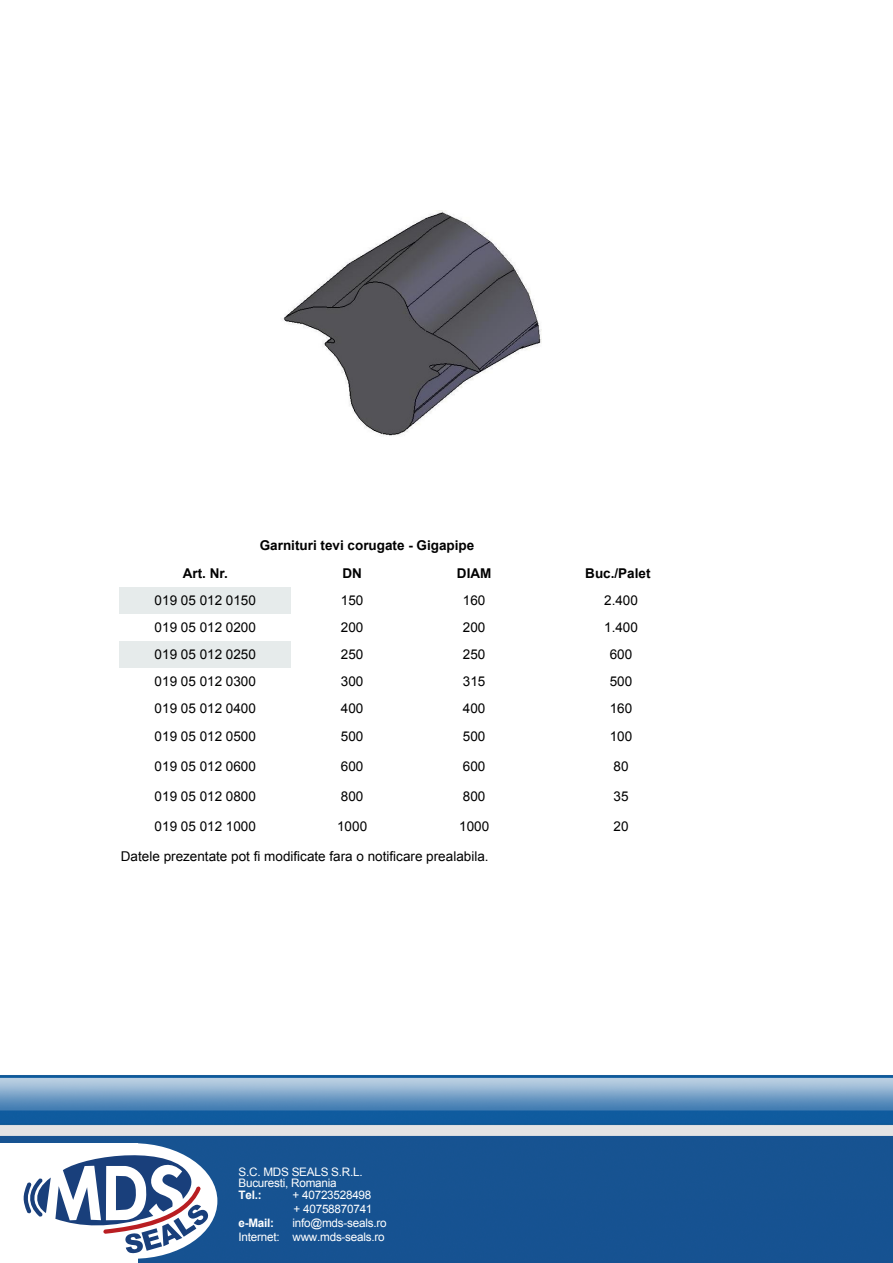
<style>
.page{position:relative;width:893px;height:1263px;background:#fff}
.page>*{position:absolute;margin:0;border:0;box-sizing:border-box;transform-origin:0 0}
.t1{font:13.5px "Arial";color:#000}
.t2{font:13.5px "Arial";color:#000}
.t3{font:700 13.5px "Arial";color:#000}
.t4{font:700 13.5px "Arial";color:#000}
.t5{font:11.7px/11.7px "Arial";letter-spacing:-.02em;color:#fff}
.t6{font:11.7px/14.1px "Arial";letter-spacing:-.02em;color:#fff;text-align:right}
.t7{font:700 11.7px "Arial";letter-spacing:-.02em;color:#fff}
.s1{font-style:inherit}
</style>
<div class="page">
<div style="left:119px;top:587px;width:172px;height:27px;background:#e6ebeb"></div>
<div style="left:119px;top:641px;width:172px;height:27px;background:#e6ebeb"></div>
<img style="left:283px;top:210px;width:258px;height:226px">
<img style="left:0;top:1075px;width:893px;height:188px">
<div style="left:49px;top:1143px;width:168px;height:116px;background:#fff;border-radius:50%"></div>
<div style="left:0;top:1143px;width:138px;height:120px;background:#fff"></div>
<svg style="left:23px;top:1144px;width:185px;height:109px"></svg>
<p class="t3" style="left:260px;top:536px;width:216px">Garnituri tevi corugate <span class="s1">-</span> Gigapipe</p>
<p class="t4" style="left:183px;top:565px;width:47px">Art. Nr.</p>
<p class="t4" style="left:342px;top:565px;width:21px">DN</p>
<p class="t4" style="left:457px;top:565px;width:36px">DIAM</p>
<p class="t3" style="left:585px;top:565px;width:67px">Buc./Palet</p>
<p class="t1" style="left:155px;top:592px;width:103px">019 05 012 0150</p>
<p class="t1" style="left:341px;top:592px;width:24px">150</p>
<p class="t1" style="left:463px;top:592px;width:24px">160</p>
<p class="t1" style="left:604px;top:592px;width:35px">2.400</p>
<p class="t1" style="left:155px;top:618px;width:103px">019 05 012 0200</p>
<p class="t1" style="left:341px;top:618px;width:24px">200</p>
<p class="t1" style="left:463px;top:618px;width:24px">200</p>
<p class="t1" style="left:604px;top:618px;width:35px">1.400</p>
<p class="t1" style="left:155px;top:645px;width:103px">019 05 012 0250</p>
<p class="t1" style="left:341px;top:645px;width:24px">250</p>
<p class="t1" style="left:463px;top:645px;width:24px">250</p>
<p class="t1" style="left:610px;top:645px;width:24px">600</p>
<p class="t1" style="left:155px;top:672px;width:103px">019 05 012 0300</p>
<p class="t1" style="left:341px;top:672px;width:24px">300</p>
<p class="t1" style="left:463px;top:672px;width:24px">315</p>
<p class="t1" style="left:610px;top:672px;width:24px">500</p>
<p class="t1" style="left:155px;top:699px;width:103px">019 05 012 0400</p>
<p class="t1" style="left:341px;top:699px;width:24px">400</p>
<p class="t1" style="left:463px;top:699px;width:24px">400</p>
<p class="t1" style="left:610px;top:699px;width:24px">160</p>
<p class="t1" style="left:155px;top:728px;width:103px">019 05 012 0500</p>
<p class="t1" style="left:341px;top:728px;width:24px">500</p>
<p class="t1" style="left:463px;top:728px;width:24px">500</p>
<p class="t1" style="left:610px;top:728px;width:24px">100</p>
<p class="t1" style="left:155px;top:758px;width:103px">019 05 012 0600</p>
<p class="t1" style="left:341px;top:758px;width:24px">600</p>
<p class="t1" style="left:463px;top:758px;width:24px">600</p>
<p class="t1" style="left:613px;top:758px;width:17px">80</p>
<p class="t1" style="left:155px;top:788px;width:103px">019 05 012 0800</p>
<p class="t1" style="left:341px;top:788px;width:24px">800</p>
<p class="t1" style="left:463px;top:788px;width:24px">800</p>
<p class="t1" style="left:613px;top:788px;width:17px">35</p>
<p class="t1" style="left:155px;top:818px;width:103px">019 05 012 1000</p>
<p class="t1" style="left:337px;top:818px;width:32px">1000</p>
<p class="t1" style="left:459px;top:818px;width:32px">1000</p>
<p class="t1" style="left:613px;top:818px;width:17px">20</p>
<p class="t2" style="left:121px;top:848px;width:369px">Datele prezentate pot fi modificate fara o notificare prealabila.</p>
<p class="t5" style="left:239px;top:1166px;width:126px">S.C. MDS SEALS S.R.L.<br>Bucuresti, Romania</p>
<p class="t7" style="left:239px;top:1187px;width:25px">Tel.:</p>
<p class="t5" style="left:293px;top:1188px;width:81px;line-height:14.1px"><span class="s1">+</span> 40723528498 <span class="s1">+</span> 40758870741</p>
<p class="t7" style="left:239px;top:1215px;width:37px">e-Mail:</p>
<p class="t6" style="left:239px;top:1216px;width:150px">info@mds-<span class="s1">seals</span>.<span class="s1">ro<br></span>Internet: www.mds-<span class="s1">seals</span>.<span class="s1">ro</span></p>
</div>
